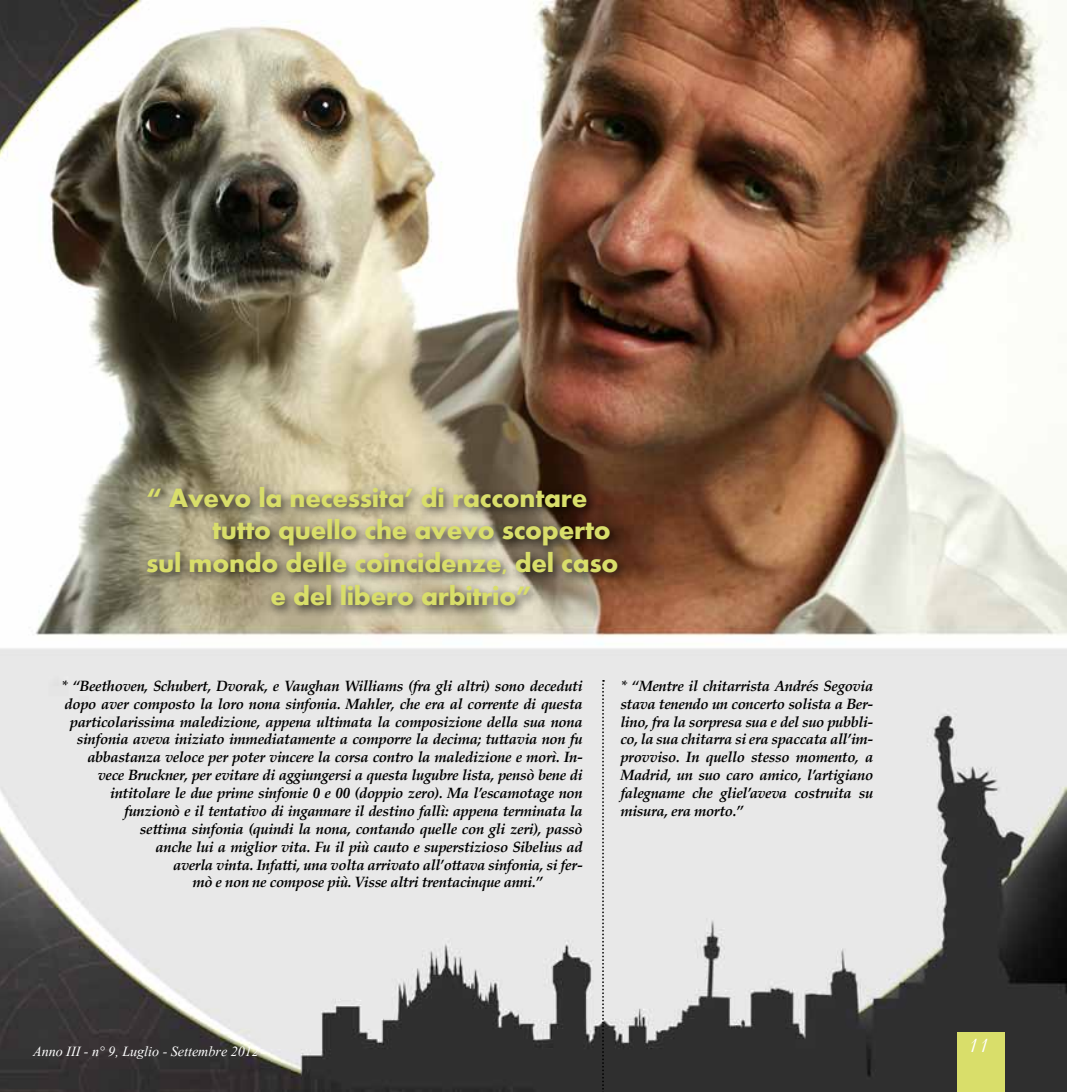
<style>
.page{position:relative;width:1067px;height:1092px;background:#fff}
.page>*{position:absolute;margin:0;border:0;box-sizing:border-box;transform-origin:0 0}
.t1{font:700 27.3px "Aharoni";letter-spacing:-.01em;color:#d9de6a}
.t2{font:22.75px "Amazone BT";color:#fff}
.t3{font:italic 17.5px "Aparajita";color:#fff}
.t4{font:italic 700 14.88px/17.8px "Palatino Linotype";letter-spacing:-.025em;color:#000;text-align:justify}
</style>
<div class="page">
<img style="left:0;top:0;width:1067px;height:1091px">
<div style="left:141px;top:480px;width:487px;height:137px;background:#000;opacity:.75"></div>
<svg style="left:602px;top:680px;width:2px;height:412px"></svg>
<div style="left:957px;top:1032px;width:47px;height:59px;background:#d9de6a"></div>
<h1 class="t1" style="left:146px;top:486px;width:443px">“ Avevo la necessita’ di raccontare</h1>
<h1 class="t1" style="left:212px;top:519px;width:400px">tutto quello che avevo scoperto</h1>
<h1 class="t1" style="left:146px;top:552px;width:474px">sul mondo delle coincidenze, del caso</h1>
<h1 class="t1" style="left:270px;top:585px;width:263px">e del libero arbitrio”</h1>
<p class="t4" style="left:61px;top:676px;width:523px">* “Beethoven, Schubert, Dvorak, e Vaughan Williams (fra gli altri) sono deceduti</p>
<p class="t4" style="left:65px;top:694px;width:519px">dopo aver composto la loro nona sinfonia. Mahler, che era al corrente di questa</p>
<p class="t4" style="left:70px;top:712px;width:514px">particolarissima maledizione, appena ultimata la composizione della sua nona</p>
<p class="t4" style="left:77px;top:729px;width:507px">sinfonia aveva iniziato immediatamente a comporre la decima; tuttavia non fu</p>
<p class="t4" style="left:87px;top:747px;width:497px">abbastanza veloce per poter vincere la corsa contro la maledizione e morì. In-</p>
<p class="t4" style="left:98px;top:765px;width:486px">vece Bruckner, per evitare di aggiungersi a questa lugubre lista, pensò bene di</p>
<p class="t4" style="left:110px;top:783px;width:474px">intitolare le due prime sinfonie 0 e 00 (doppio zero). Ma l’escamotage non</p>
<p class="t4" style="left:124px;top:801px;width:460px">funzionò e il tentativo di ingannare il destino fallì: appena terminata la</p>
<p class="t4" style="left:140px;top:819px;width:444px">settima sinfonia (quindi la nona, contando quelle con gli zeri), passò</p>
<p class="t4" style="left:156px;top:837px;width:428px">anche lui a miglior vita. Fu il più cauto e superstizioso Sibelius ad</p>
<p class="t4" style="left:173px;top:854px;width:411px">averla vinta. Infatti, una volta arrivato all’ottava sinfonia, si fer-</p>
<p class="t4" style="left:192px;top:872px;width:352px">mò e non ne compose più. Visse altri trentacinque anni.”</p>
<p class="t4" style="left:620px;top:676px;width:254px">* “Mentre il chitarrista Andrés Segovia stava tenendo un concerto solista a Ber&shy;lino, fra la sorpresa sua e del suo pubbli&shy;co, la sua chitarra si era spaccata all’im&shy;provviso. In quello stesso momento, a Madrid, un suo caro amico, l’artigiano falegname che gliel’aveva costruita su misura, era morto.”</p>
<p class="t3" style="left:33px;top:1043px;width:227px">Anno III - n° 9, Luglio - Settembre 2012</p>
<h2 class="t2" style="left:968px;top:1031px;width:23px">11</h2>
</div>
